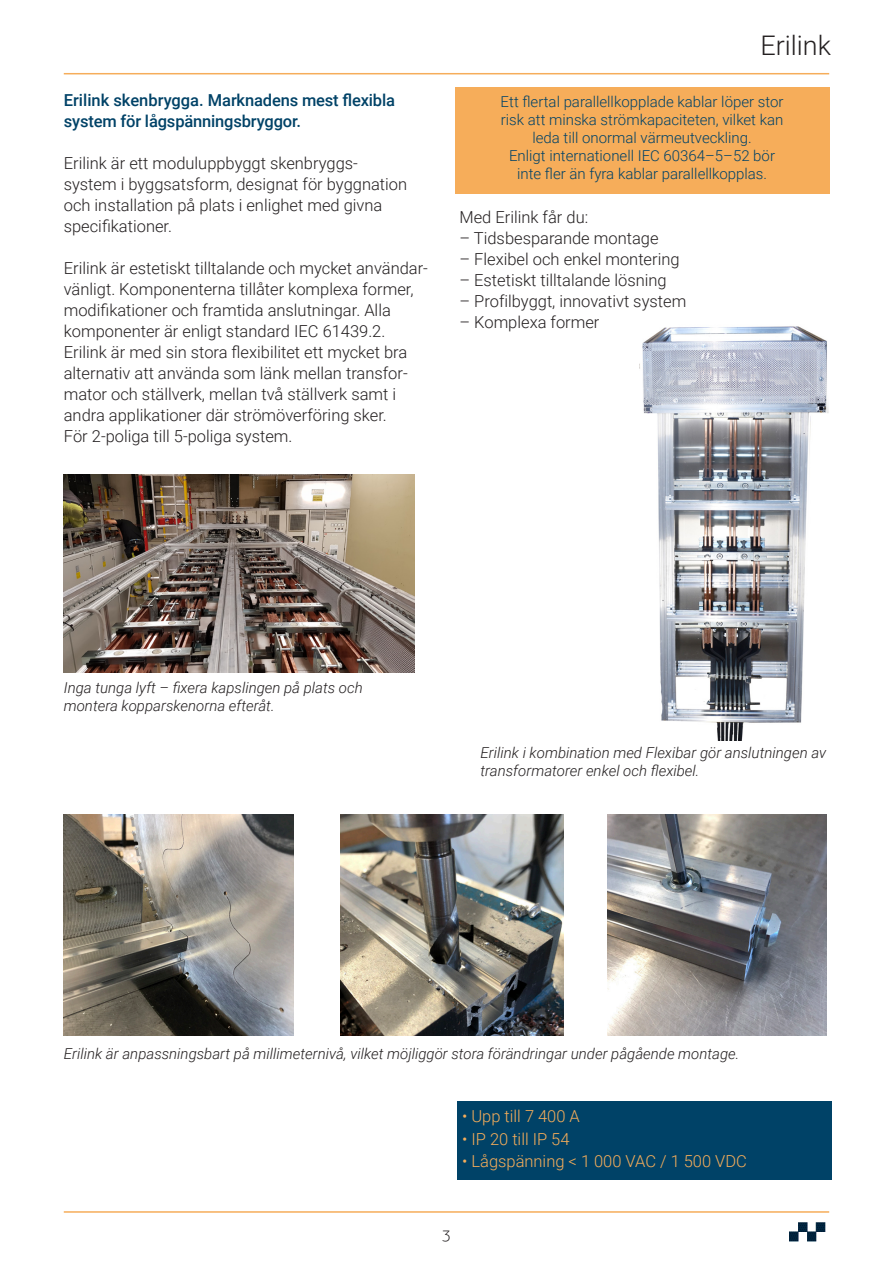
<style>
.page{position:relative;width:893px;height:1263px;background:#fff}
.page>*{position:absolute;margin:0;border:0;box-sizing:border-box;transform-origin:0 0}
.Sidrubrik{font:300 27px "Roboto";color:#231f20}
.Brödtext_bold{font:300 16.5px/21px "Roboto";color:#231f20}
.Brödtext{font:300 16.5px "Roboto";color:#231f20}
.Tabellrubrik{font:500 16.5px/21px "Roboto";letter-spacing:-.01em;color:#004267}
.Brödtext-2{font:300 16.5px "Roboto";color:#f6ad5a}
.Tabellrubrik-2{font:300 16.5px "Roboto";color:#231f20}
.Brödtext_kursiv{font:italic 300 15px/18px "Roboto";color:#231f20}
.Brödtext_centrerat{font:300 15px "Roboto";color:#004267}
.t1{font:300 15px "Roboto";color:#231f20}
</style>
<div class="page">
<img style="left:789px;top:1223px;width:37px;height:19px">
<hr style="left:64px;top:1211px;width:765px;height:2px;background:#f6ad5a">
<hr style="left:64px;top:73px;width:765px;height:1px;background:#f6ad5a">
<div style="left:458px;top:1101px;width:374px;height:79px;background:#004267"></div>
<div style="left:455px;top:87px;width:374px;height:106px;background:#f6ad5a"></div>
<img style="left:64px;top:475px;width:350px;height:197px">
<img style="left:64px;top:815px;width:229px;height:220px">
<img style="left:341px;top:815px;width:222px;height:220px">
<img style="left:608px;top:815px;width:219px;height:220px">
<img style="left:639px;top:326px;width:190px;height:414px">
<p class="Tabellrubrik" style="left:64px;top:89px;width:333px">Erilink skenbrygga. Marknadens mest flexibla system för lågspänningsbryggor.</p>
<p class="Tabellrubrik-2" style="left:64px;top:151px;width:296px">Erilink är ett moduluppbyggt skenbryggs-</p>
<p class="Brödtext_bold" style="left:64px;top:173px;width:345px">system i byggsatsform, designat för byggnation och installation på plats i enlighet med givna</p>
<p class="Brödtext_bold" style="left:64px;top:215px;width:110px">specifikationer.</p>
<p class="Brödtext_bold" style="left:64px;top:257px;width:366px">Erilink är estetiskt tilltalande och mycket användar&shy;vänligt. Komponenterna tillåter komplexa former, modifikationer och framtida anslutningar. Alla komponenter är enligt standard IEC 61439.2.</p>
<p class="Brödtext_bold" style="left:64px;top:341px;width:345px">Erilink är med sin stora flexibilitet ett mycket bra alternativ att använda som länk mellan transfor&shy;mator och ställverk, mellan två ställverk samt i andra applikationer där strömöverföring sker.</p>
<p class="Brödtext_bold" style="left:64px;top:425px;width:230px">För 2-poliga till 5-poliga system.</p>
<p class="Sidrubrik" style="left:760px;top:27px;width:72px">Erilink</p>
<p class="Brödtext_centrerat" style="left:501px;top:91px;width:284px">Ett flertal parallellkopplade kablar löper stor</p>
<p class="Brödtext_centrerat" style="left:501px;top:109px;width:284px">risk att minska strömkapaciteten, vilket kan</p>
<p class="Brödtext_centrerat" style="left:532px;top:127px;width:221px">leda till onormal värmeutveckling.</p>
<p class="Brödtext_centrerat" style="left:509px;top:145px;width:267px">Enligt internationell IEC 60364–5–52 bör</p>
<p class="Brödtext_centrerat" style="left:517px;top:163px;width:251px">inte fler än fyra kablar parallellkopplas.</p>
<p class="Brödtext" style="left:459px;top:205px;width:130px">Med Erilink får du:</p>
<p class="Brödtext" style="left:459px;top:226px;width:201px">– Tidsbesparande montage</p>
<p class="Brödtext" style="left:459px;top:247px;width:222px">– Flexibel och enkel montering</p>
<p class="Brödtext" style="left:459px;top:268px;width:209px">– Estetiskt tilltalande lösning</p>
<p class="Brödtext" style="left:459px;top:289px;width:228px">– Profilbyggt, innovativt system</p>
<p class="Brödtext" style="left:459px;top:310px;width:141px">– Komplexa former</p>
<p class="Brödtext_kursiv" style="left:64px;top:678px;width:300px">Inga tunga lyft – fixera kapslingen på plats och montera kopparskenorna efteråt.</p>
<p class="Brödtext_kursiv" style="left:480px;top:743px;width:347px">Erilink i kombination med Flexibar gör anslutningen av transformatorer enkel och flexibel.</p>
<p class="Brödtext_kursiv" style="left:64px;top:1044px;width:677px">Erilink är anpassningsbart på millimeternivå, vilket möjliggör stora förändringar under pågående montage.</p>
<p class="Brödtext-2" style="left:462px;top:1105px;width:119px">• Upp till 7 400 A</p>
<p class="Brödtext-2" style="left:462px;top:1127px;width:109px">• IP 20 till IP 54</p>
<p class="Brödtext-2" style="left:462px;top:1150px;width:286px">• Lågspänning &lt; 1 000 VAC / 1 500 VDC</p>
<p class="t1" style="left:442px;top:1223px;width:10px">3</p>
</div>
